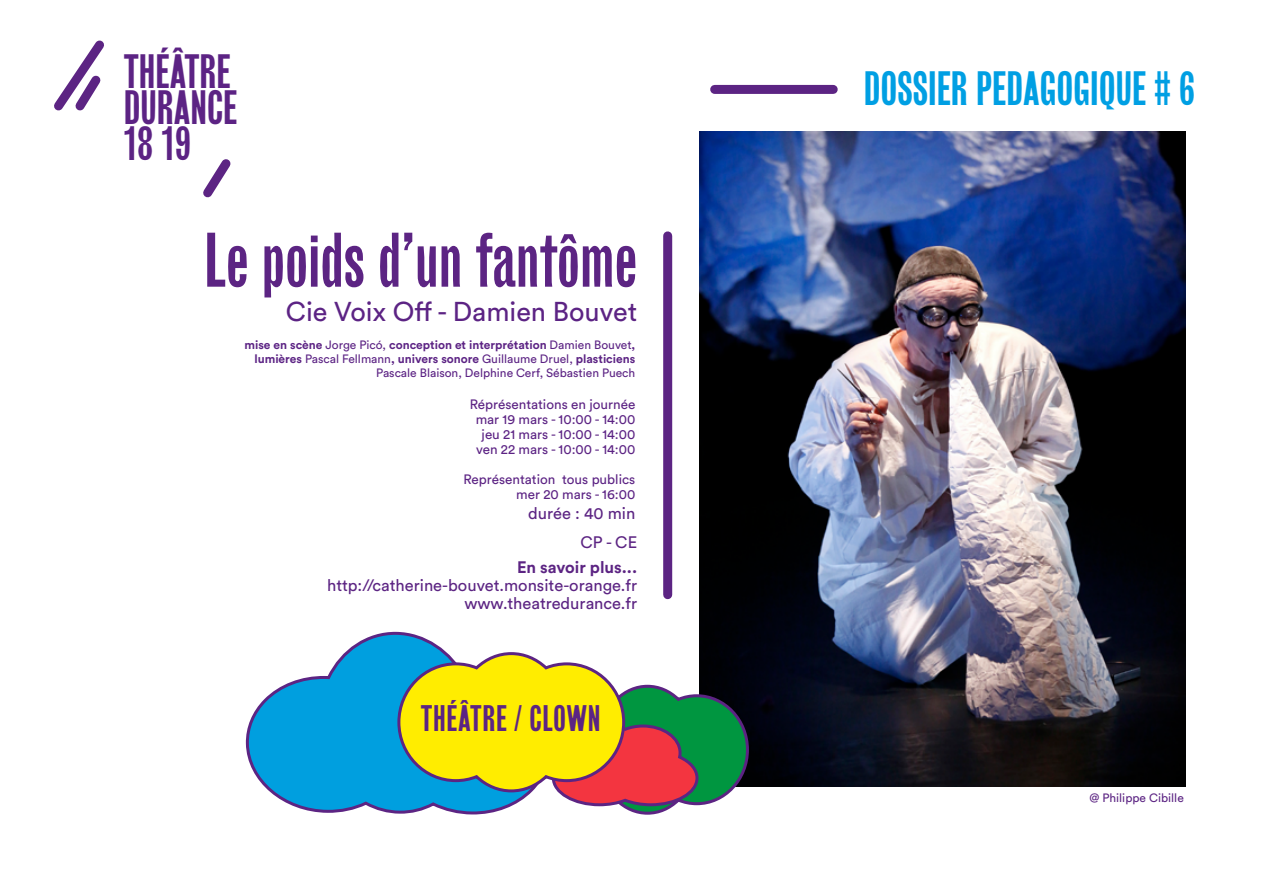
<style>
.page{position:relative;width:1263px;height:893px;background:#fff}
.page>*{position:absolute;margin:0;border:0;box-sizing:border-box;transform-origin:0 0}
.t1{font:72px "Girott";color:#5c2483}
.t2{font:45px "Girott";color:#009fe3}
.t3{font:45px/36px "Girott";color:#5c2384}
.t4{font:34.5px "Girott";letter-spacing:.02em;color:#5c2483}
.t5{font:27px "Circular Std";color:#5c2384}
.t6{font:16.5px/28.3px "Circular Pro";color:#5c2483;text-align:right}
.t7{font:700 16.5px "Circular Pro";color:#5c2483}
.t8{font:13.5px/15px "Circular Std";color:#5c2384;text-align:right}
.t9{font:12px/14.4px "Circular Std";color:#5c2384;text-align:right}
.t10{font:12px "Circular Pro";color:#5c2483}
.s1{font-weight:700}
</style>
<div class="page">
<svg style="left:54px;top:40px;width:50px;height:71px"></svg>
<svg style="left:203px;top:159px;width:28px;height:39px"></svg>
<img style="left:699px;top:132px;width:487px;height:654px">
<div style="left:663px;top:236px;width:9px;height:359px;background:#5c2483"></div>
<div style="left:715px;top:85px;width:118px;height:9px;background:#5c2483"></div>
<svg style="left:247px;top:631px;width:198px;height:183px"></svg>
<svg style="left:396px;top:651px;width:354px;height:164px;background:#adaf53"></svg>
<h2 class="t3" style="left:124px;top:54px;width:115px">THÉÂTRE<br>DURANCE<br>18 19</h2>
<h1 class="t1" style="left:204px;top:220px;width:434px">Le poids d’un fantôme</h1>
<h3 class="t5" style="left:286px;top:295px;width:353px">Cie Voix Off - Damien Bouvet</h3>
<p class="t9" style="left:244px;top:337px;width:392px"><span class="s1">mise en scène</span> Jorge Picó, <span class="s1">conception et interprétation</span> Damien Bouvet<span class="s1">, lumières</span> Pascal Fellmann<span class="s1">, univers sonore</span> Guillaume Druel, <span class="s1">plasticiens<br></span>Pascale Blaison, Delphine Cerf, Sébastien Puech</p>
<p class="t8" style="left:470px;top:396px;width:167px">Réprésentations en journée mar 19 mars - 10:00 - 14:00 jeu 21 mars - 10:00 - 14:00 ven 22 mars - 10:00 - 14:00</p>
<p class="t8" style="left:463px;top:471px;width:173px">Représentation tous publics mer 20 mars - 16:00</p>
<h3 class="t6" style="left:528px;top:499px;width:111px">durée : 40 min<br>CP - CE</h3>
<h3 class="t7" style="left:517px;top:556px;width:122px">En savoir plus...</h3>
<h3 class="t6" style="left:327px;top:576px;width:312px;line-height:18px">http://catherine-bouvet.monsite-orange.fr www.theatredurance.fr</h3>
<h3 class="t4" style="left:421px;top:699px;width:181px">THÉÂTRE / CLOWN</h3>
<h2 class="t2" style="left:864px;top:63px;width:333px">DOSSIER PEDAGOGIQUE # 6</h2>
<p class="t10" style="left:1089px;top:789px;width:96px">@ Philippe Cibille</p>
</div>
